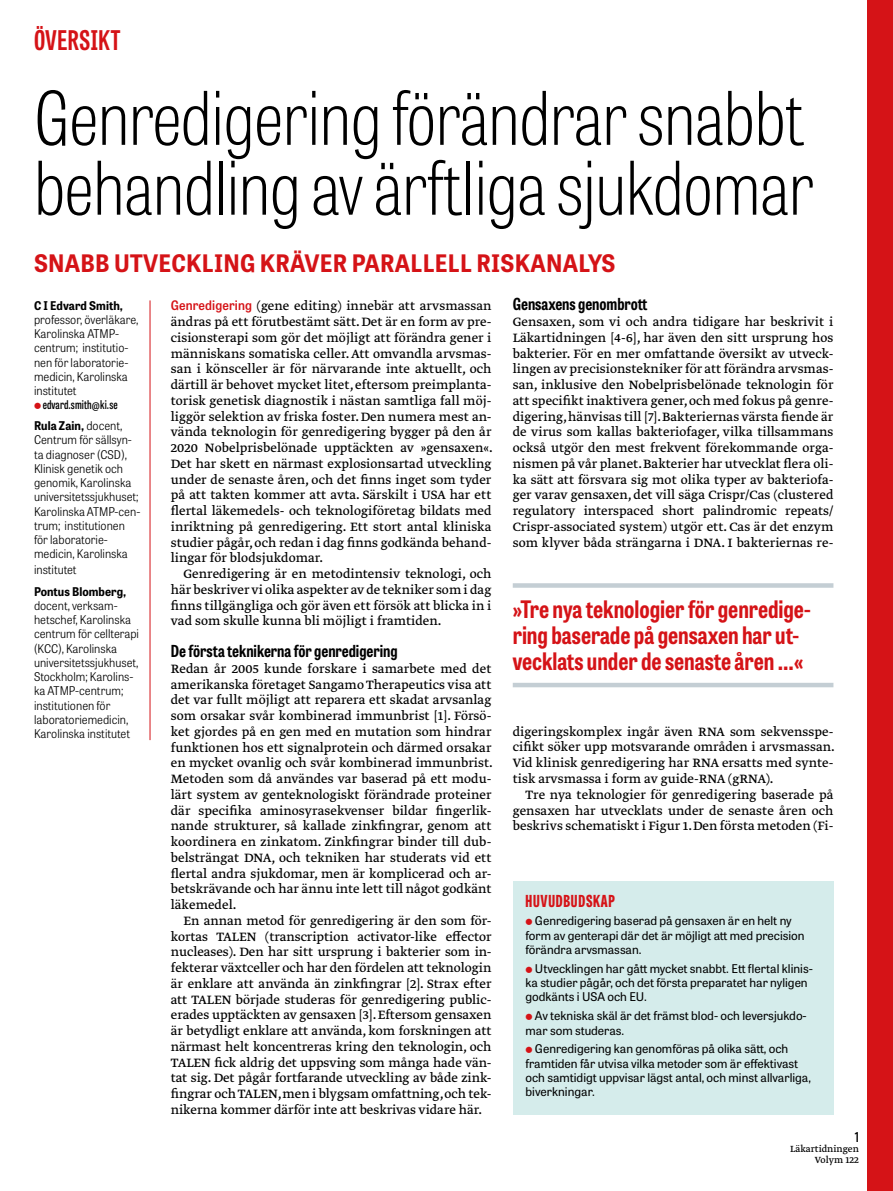
<style>
.page{position:relative;width:893px;height:1191px;background:#fff}
.page>*{position:absolute;margin:0;border:0;box-sizing:border-box;transform-origin:0 0}
.t1{font:100 73.5px/69.8px "Tablet Gothic Condensed";letter-spacing:-.005em;color:#000}
.t2{font:700 27px "Tablet Gothic Compressed";letter-spacing:.02em;color:#d51317}
.t3{font:700 24px/26.2px "Tablet Gothic Condensed";color:#d51317}
.t4{font:700 24px "Tablet Gothic Narrow";letter-spacing:.01em;color:#d51317}
.t5{font:700 16.5px "Tablet Gothic Condensed";color:#000}
.t6{font:800 16.5px "Tablet Gothic Compressed";letter-spacing:.045em;color:#d51317}
.t7{font:14.25px/15.8px "Greta Text Pro Regular Min";color:#000;text-align:justify}
.t8{font:600 13.5px "Tablet Gothic Condensed";color:#000}
.t9{font:300 12px/14.2px "Tablet Gothic Narrow";color:#000}
.t10{font:12px/14.4px "Tablet Gothic";color:#000}
.t11{font:700 12px "Tablet Gothic Narrow";letter-spacing:.005em;color:#000}
.t12{font:600 12px "Tablet Gothic Compressed";letter-spacing:.01em;color:#000}
.t13{font:10.5px/10.5px "Greta Text Pro";color:#000;text-align:right}
.s1{font-weight:700}
.s2{font-family:"Tablet Gothic Narrow";font-weight:600;font-size:13.05px;color:#d51317}
</style>
<div class="page">
<div style="left:867px;top:0;width:26px;height:1191px;background:#d51317"></div>
<hr style="left:150px;top:300px;width:1px;height:440px;background:#d51317">
<div style="left:513px;top:881px;width:320px;height:233px;background:#d5eceb"></div>
<div style="left:513px;top:583px;width:320px;height:5px;background:#c4ced4"></div>
<hr style="left:513px;top:683px;width:320px;height:4px;background:#c4ced4">
<h2 class="t2" style="left:34px;top:22px;width:88px">ÖVERSIKT</h2>
<h1 class="t1" style="left:34px;top:81px;width:781px">Genredigering förändrar snabbt behandling av ärftliga sjukdomar</h1>
<h3 class="t4" style="left:34px;top:247px;width:583px">SNABB UTVECKLING KRÄVER PARALLELL RISKANALYS</h3>
<p class="t11" style="left:34px;top:297px;width:90px">C I Edvard Smith,</p>
<p class="t9" style="left:34px;top:312px;width:106px">professor, överläkare,<br>Karolinska ATMP&shy;centrum; institutio&shy;nen för laboratorie&shy;medicin, Karolinska institutet</p>
<p class="t12" style="left:43px;top:396px;width:76px">edvard.smith@ki.se</p>
<p class="t9" style="left:34px;top:418px;width:108px"><span class="s1">Rula Zain,</span> docent,<br>Centrum för sällsyn&shy;ta diagnoser (CSD),<br>Klinisk genetik och genomik, Karolinska universitetssjukhuset;<br>Karolinska ATMP-cen&shy;trum; institutionen för laboratorie&shy;medicin, Karolinska</p>
<p class="t9" style="left:34px;top:562px;width:44px">institutet</p>
<p class="t11" style="left:34px;top:583px;width:94px">Pontus Blomberg,</p>
<p class="t9" style="left:34px;top:598px;width:107px">docent, verksam&shy;hetschef, Karolinska centrum för cellterapi (KCC), Karolinska universitetssjukhuset,<br>Stockholm; Karolins&shy;ka ATMP-centrum; institutionen för laboratoriemedicin,<br>Karolinska institutet</p>
<p class="t7" style="left:171px;top:299px;width:324px"><span class="s2">Genredigering</span> (gene editing) innebär att arvsmassan ändras på ett förutbestämt sätt. Det är en form av pre&shy;cisionsterapi som gör det möjligt att förändra gener i människans somatiska celler. Att omvandla arvsmas&shy;san i könsceller är för närvarande inte aktuellt, och därtill är behovet mycket litet, eftersom preimplanta&shy;torisk genetisk diagnostik i nästan samtliga fall möj&shy;liggör selektion av friska foster. Den numera mest an&shy;vända teknologin för genredigering bygger på den år 2020 Nobelprisbelönade upptäckten av »gensaxen«.<br>Det har skett en närmast explosionsartad utveckling under de senaste åren, och det finns inget som tyder på att takten kommer att avta. Särskilt i USA har ett flertal läkemedels- och teknologiföretag bildats med inriktning på genredigering. Ett stort antal kliniska studier pågår, och redan i dag finns godkända behand&shy;lingar för blodsjukdomar.</p>
<p class="t7" style="left:171px;top:566px;width:322px;text-indent:13px">Genredigering är en metodintensiv teknologi, och här beskriver vi olika aspekter av de tekniker som i dag finns tillgängliga och gör även ett försök att blicka in i vad som skulle kunna bli möjligt i framtiden.</p>
<p class="t5" style="left:171px;top:639px;width:228px">De första teknikerna för genredigering</p>
<p class="t7" style="left:171px;top:661px;width:324px">Redan år 2005 kunde forskare i samarbete med det amerikanska företaget Sangamo Therapeutics visa att det var fullt möjligt att reparera ett skadat arvsanlag som orsakar svår kombinerad immunbrist [1]. Försö&shy;ket gjordes på en gen med en mutation som hindrar funktionen hos ett signalprotein och därmed orsakar en mycket ovanlig och svår kombinerad immunbrist.<br>Metoden som då användes var baserad på ett modu&shy;lärt system av genteknologiskt förändrade proteiner där specifika aminosyrasekvenser bildar fingerlik&shy;nande strukturer, så kallade zinkfingrar, genom att koordinera en zinkatom. Zinkfingrar binder till dub&shy;belsträngat DNA, och tekniken har studerats vid ett flertal andra sjukdomar, men är komplicerad och ar&shy;betskrävande och har ännu inte lett till något godkänt läkemedel.</p>
<p class="t7" style="left:171px;top:913px;width:322px;text-indent:13px">En annan metod för genredigering är den som för&shy;kortas TALEN (transcription activator-like effector nucleases). Den har sitt ursprung i bakterier som in&shy;fekterar växtceller och har den fördelen att teknologin är enklare att använda än zinkfingrar [2]. Strax efter att TALEN började studeras för genredigering public&shy;erades upptäckten av gensaxen [3]. Eftersom gensaxen är betydligt enklare att använda, kom forskningen att närmast helt koncentreras kring den teknologin, och TALEN fick aldrig det uppsving som många hade vän&shy;tat sig. Det pågår fortfarande utveckling av både zink&shy;fingrar och TALEN,men i blygsam omfattning,och tek&shy;nikerna kommer därför inte att beskrivas vidare här.</p>
<p class="t5" style="left:513px;top:293px;width:136px">Gensaxens genombrott</p>
<p class="t7" style="left:513px;top:314px;width:322px">Gensaxen, som vi och andra tidigare har beskrivit i Läkartidningen [4-6], har även den sitt ursprung hos bakterier. För en mer omfattande översikt av utveck&shy;lingen av precisionstekniker för att förändra arvsmas&shy;san, inklusive den Nobelprisbelönade teknologin för att specifikt inaktivera gener, och med fokus på genre&shy;digering, hänvisas till [7]. Bakteriernas värsta fiende är de virus som kallas bakteriofager, vilka tillsammans också utgör den mest frekvent förekommande orga&shy;nismen på vår planet. Bakterier har utvecklat flera oli&shy;ka sätt att försvara sig mot olika typer av bakteriofa&shy;ger varav gensaxen, det vill säga Crispr/Cas (clustered regulatory interspaced short palindromic repeats/ Crispr-associated system) utgör ett. Cas är det enzym som klyver båda strängarna i DNA. I bakteriernas re-</p>
<h3 class="t3" style="left:513px;top:595px;width:299px">»Tre nya teknologier för genredige&shy;ring baserade på gensaxen har ut&shy;vecklats under de senaste åren ...«</h3>
<p class="t7" style="left:513px;top:724px;width:324px">digeringskomplex ingår även RNA som sekvensspe&shy;cifikt söker upp motsvarande områden i arvsmassan.<br>Vid klinisk genredigering har RNA ersatts med synte&shy;tisk arvsmassa i form av guide-RNA (gRNA).</p>
<p class="t7" style="left:513px;top:787px;width:322px;text-indent:13px">Tre nya teknologier för genredigering baserade på gensaxen har utvecklats under de senaste åren och beskrivs schematiskt i Figur 1. Den första metoden (Fi-</p>
<p class="t6" style="left:525px;top:889px;width:91px">HUVUDBUDSKAP</p>
<p class="t10" style="left:525px;top:913px;width:281px;text-indent:9px">Genredigering baserad på gensaxen är en helt ny form av genterapi där det är möjligt att med precision förändra arvsmassan.</p>
<p class="t10" style="left:525px;top:960px;width:289px;text-indent:9px">Utvecklingen har gått mycket snabbt. Ett flertal klinis&shy;ka studier pågår, och det första preparatet har nyligen godkänts i USA och EU.</p>
<p class="t10" style="left:525px;top:1008px;width:283px;text-indent:9px">Av tekniska skäl är det främst blod- och leversjukdo&shy;mar som studeras.</p>
<p class="t10" style="left:525px;top:1041px;width:287px;text-indent:9px">Genredigering kan genomföras på olika sätt, och framtiden får utvisa vilka metoder som är effektivast och samtidigt uppvisar lägst antal, och minst allvarliga, biverkningar.</p>
<p class="t8" style="left:855px;top:1127px;width:6px">1</p>
<p class="t13" style="left:790px;top:1144px;width:70px">Läkartidningen<br>Volym 122</p>
</div>
